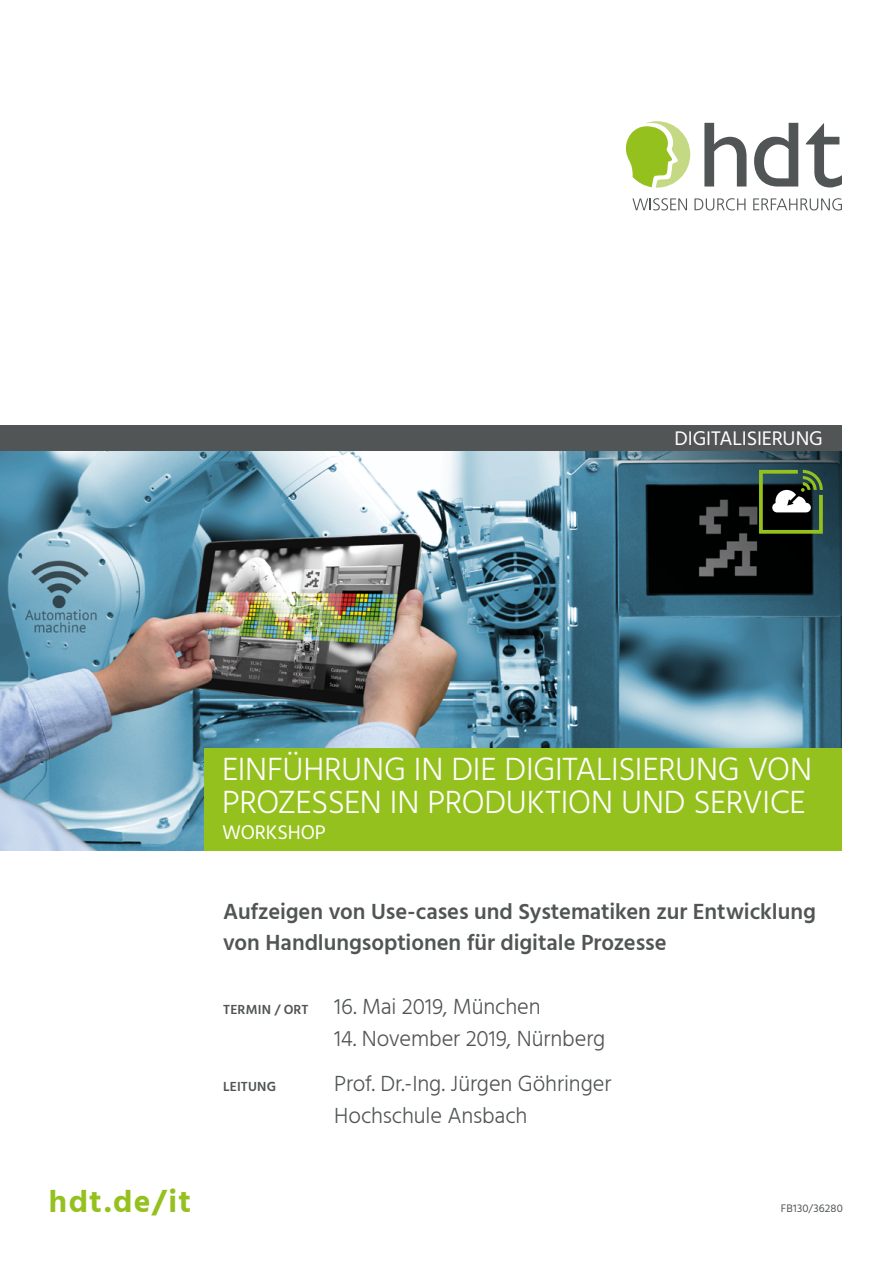
<style>
.page{position:relative;width:893px;height:1263px;background:#fff}
.page>*{position:absolute;margin:0;border:0;box-sizing:border-box;transform-origin:0 0}
.t1{font:300 33px/33px "Hind";letter-spacing:-.005em;color:#fff}
.t2{font:700 31.5px "Hind";letter-spacing:.045em;color:#95c11f}
.t3{font:300 22.5px/32px "Hind";letter-spacing:-.005em;color:#525556}
.t4{font:600 22.5px/32px "Hind";letter-spacing:-.005em;color:#525556}
.t5{font:20.25px "Hind";letter-spacing:-.005em;color:#fff}
.t6{font:600 13.5px "Hind";letter-spacing:.01em;color:#525556}
.t7{font:11.25px "Hind";letter-spacing:.015em;color:#525556}
.s1{font-weight:600;font-size:13.5px}
</style>
<div class="page">
<svg style="left:704px;top:123px;width:42px;height:64px"></svg>
<svg style="left:806px;top:123px;width:36px;height:64px"></svg>
<svg style="left:754px;top:123px;width:44px;height:64px"></svg>
<svg style="left:632px;top:198px;width:55px;height:12px"></svg>
<svg style="left:694px;top:198px;width:51px;height:12px"></svg>
<svg style="left:753px;top:198px;width:89px;height:12px"></svg>
<svg style="left:626px;top:121px;width:64px;height:67px"></svg>
<img style="left:0;top:451px;width:549px;height:399px">
<svg style="left:549px;top:451px;width:293px;height:297px;background:#3f6677"></svg>
<div style="left:0;top:425px;width:842px;height:26px;background:#525556"></div>
<div style="left:204px;top:748px;width:638px;height:102px;background:#95c11f"></div>
<svg style="left:759px;top:470px;width:64px;height:64px;background:#4d5f3e"></svg>
<p class="t5" style="left:674px;top:424px;width:150px">DIGITALISIERUNG</p>
<h2 class="t2" style="left:49px;top:1183px;width:143px">hdt.de/it</h2>
<h1 class="t1" style="left:222px;top:754px;width:591px">EINFÜHRUNG IN DIE DIGITALISIERUNG VON<br>PROZESSEN IN PRODUKTION UND SERVICE</h1>
<p class="t5" style="left:222px;top:818px;width:105px">WORKSHOP</p>
<p class="t4" style="left:223px;top:896px;width:594px">Aufzeigen von Use-cases und Systematiken zur Entwicklung von Handlungsoptionen für digitale Prozesse</p>
<p class="t3" style="left:223px;top:992px;width:319px"><span class="s1">TERMIN / ORT</span> 16. Mai 2019, München</p>
<p class="t3" style="left:334px;top:1024px;width:273px">14. November 2019, Nürnberg</p>
<p class="t6" style="left:223px;top:1077px;width:54px">LEITUNG</p>
<p class="t3" style="left:334px;top:1068px;width:279px">Prof. Dr.-Ing. Jürgen Göhringer<br>Hochschule Ansbach</p>
<p class="t7" style="left:781px;top:1201px;width:64px">FB130/36280</p>
</div>
